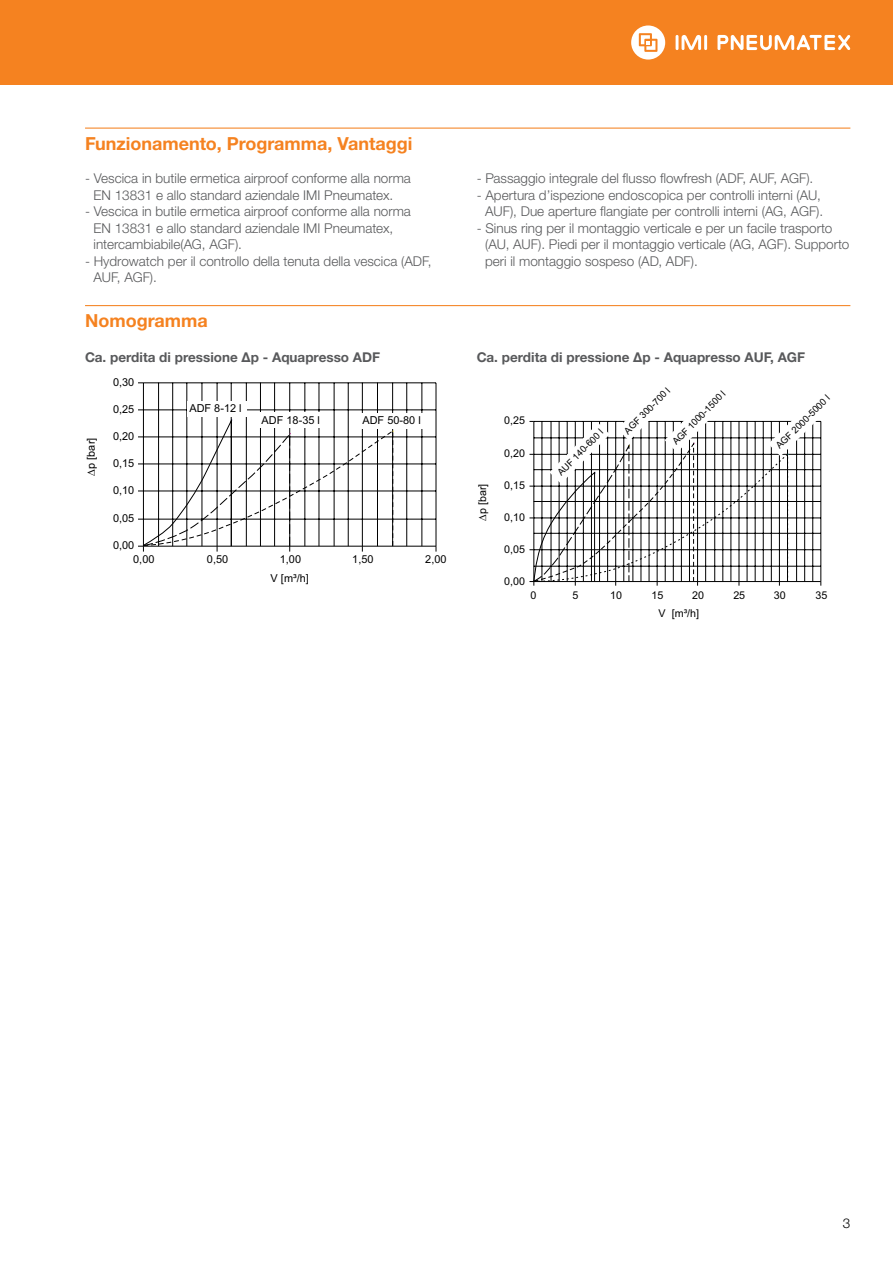
<style>
.page{position:relative;width:893px;height:1263px;background:#fff}
.page>*{position:absolute;margin:0;border:0;box-sizing:border-box;transform-origin:0 0}
.t1{font:700 18px "Helvetica Neue LTW1 G";color:#f58220}
.t2{font:300 13.5px/16.5px "Helvetica Neue LTW1 G";color:#58595b}
.t3{font:700 13.5px "Helvetica Neue LTW1 G";color:#58595b}
.t4{font:300 13.5px "Helvetica Neue LTW1 G";color:#000}
.t5{font:10.95px "Arial";color:#000}
.t6{font:10.8px "Arial";color:#000}
.t7{font:9.45px "Arial";color:#000}
</style>
<div class="page">
<div style="left:0;top:0;width:893px;height:85px;background:#f58220"></div>
<hr style="left:704px;top:35px;width:3px;height:15px;background:#fff">
<svg style="left:676px;top:35px;width:25px;height:15px"></svg>
<svg style="left:631px;top:25px;width:34px;height:35px"></svg>
<svg style="left:717px;top:35px;width:133px;height:15px"></svg>
<hr style="left:85px;top:128px;width:765px;height:1px;background:#f58220">
<hr style="left:85px;top:305px;width:765px;height:1px;background:#f58220">
<hr style="left:143px;top:383px;width:1px;height:163px;background:#000">
<hr style="left:436px;top:383px;width:1px;height:163px;background:#000">
<hr style="left:362px;top:383px;width:1px;height:163px;background:#000">
<hr style="left:289px;top:383px;width:1px;height:163px;background:#000">
<hr style="left:217px;top:383px;width:1px;height:163px;background:#000">
<hr style="left:422px;top:383px;width:1px;height:163px;background:#000">
<hr style="left:406px;top:383px;width:1px;height:163px;background:#000">
<hr style="left:392px;top:383px;width:1px;height:163px;background:#000">
<hr style="left:377px;top:383px;width:1px;height:163px;background:#000">
<hr style="left:348px;top:383px;width:1px;height:163px;background:#000">
<hr style="left:334px;top:383px;width:1px;height:163px;background:#000">
<hr style="left:319px;top:383px;width:1px;height:163px;background:#000">
<hr style="left:305px;top:383px;width:1px;height:163px;background:#000">
<hr style="left:274px;top:383px;width:1px;height:163px;background:#000">
<hr style="left:260px;top:383px;width:1px;height:163px;background:#000">
<hr style="left:246px;top:383px;width:1px;height:163px;background:#000">
<hr style="left:231px;top:383px;width:1px;height:163px;background:#000">
<hr style="left:202px;top:383px;width:1px;height:163px;background:#000">
<hr style="left:187px;top:383px;width:1px;height:163px;background:#000">
<hr style="left:172px;top:383px;width:1px;height:163px;background:#000">
<hr style="left:158px;top:383px;width:1px;height:163px;background:#000">
<hr style="left:143px;top:383px;width:293px;height:1px;background:#000">
<hr style="left:143px;top:410px;width:293px;height:1px;background:#000">
<hr style="left:143px;top:437px;width:293px;height:1px;background:#000">
<hr style="left:143px;top:464px;width:293px;height:1px;background:#000">
<hr style="left:143px;top:491px;width:293px;height:1px;background:#000">
<hr style="left:143px;top:519px;width:293px;height:1px;background:#000">
<hr style="left:143px;top:546px;width:293px;height:1px;background:#000">
<svg style="left:138px;top:410px;width:256px;height:142px"></svg>
<div style="left:187px;top:401px;width:59px;height:16px;background:#fff"></div>
<div style="left:256px;top:412px;width:72px;height:16px;background:#fff"></div>
<div style="left:357px;top:413px;width:71px;height:15px;background:#fff"></div>
<svg style="left:529px;top:420px;width:293px;height:166px"></svg>
<h1 class="t1" style="left:85px;top:132px;width:329px">Funzionamento, Programma, Vantaggi</h1>
<p class="t2" style="left:94px;top:170px;width:319px;text-indent:-9px">- Vescica in butile ermetica airproof conforme alla norma<br>EN 13831 e allo standard aziendale IMI Pneumatex.</p>
<p class="t2" style="left:94px;top:203px;width:319px;text-indent:-9px">- Vescica in butile ermetica airproof conforme alla norma<br>EN 13831 e allo standard aziendale IMI Pneumatex, intercambiabile(AG, AGF).</p>
<p class="t2" style="left:94px;top:253px;width:340px;text-indent:-9px">- Hydrowatch per il controllo della tenuta della vescica (ADF,<br>AUF, AGF).</p>
<p class="t2" style="left:477px;top:170px;width:338px">- Passaggio integrale del flusso flowfresh (ADF, AUF, AGF).</p>
<p class="t2" style="left:477px;top:187px;width:348px;text-align:right">- Apertura d’ispezione endoscopica per controlli interni (AU,<br>AUF), Due aperture flangiate per controlli interni (AG, AGF).</p>
<p class="t2" style="left:485px;top:220px;width:366px;text-indent:-9px">- Sinus ring per il montaggio verticale e per un facile trasporto (AU, AUF). Piedi per il montaggio verticale (AG, AGF). Supporto peri il montaggio sospeso (AD, ADF).</p>
<h1 class="t1" style="left:85px;top:310px;width:124px">Nomogramma</h1>
<p class="t3" style="left:85px;top:349px;width:297px">Ca. perdita di pressione Δp - Aquapresso ADF</p>
<p class="t3" style="left:477px;top:349px;width:330px">Ca. perdita di pressione Δp - Aquapresso AUF, AGF</p>
<p class="t5" style="left:84px;top:475px;width:39px;rotate:-90deg">∆p [bar]</p>
<p class="t5" style="left:113px;top:375px;width:23px">0,30</p>
<p class="t5" style="left:113px;top:402px;width:23px">0,25</p>
<p class="t5" style="left:113px;top:429px;width:23px">0,20</p>
<p class="t5" style="left:113px;top:456px;width:23px">0,15</p>
<p class="t5" style="left:113px;top:483px;width:23px">0,10</p>
<p class="t5" style="left:113px;top:511px;width:23px">0,05</p>
<p class="t5" style="left:113px;top:538px;width:23px">0,00</p>
<p class="t5" style="left:189px;top:401px;width:54px">ADF 8-12 l</p>
<p class="t5" style="left:262px;top:412px;width:60px">ADF 18-35 l</p>
<p class="t5" style="left:362px;top:413px;width:60px">ADF 50-80 l</p>
<p class="t5" style="left:133px;top:552px;width:23px">0,00</p>
<p class="t5" style="left:207px;top:552px;width:23px">0,50</p>
<p class="t5" style="left:280px;top:552px;width:23px">1,00</p>
<p class="t5" style="left:352px;top:552px;width:23px">1,50</p>
<p class="t5" style="left:425px;top:552px;width:23px">2,00</p>
<p class="t5" style="left:271px;top:571px;width:40px">V [m³/h]</p>
<p class="t6" style="left:475px;top:521px;width:38px;rotate:-90deg">∆p [bar]</p>
<p class="t6" style="left:504px;top:414px;width:22px">0,25</p>
<p class="t6" style="left:504px;top:446px;width:22px">0,20</p>
<p class="t6" style="left:504px;top:478px;width:22px">0,15</p>
<p class="t6" style="left:504px;top:510px;width:22px">0,10</p>
<p class="t6" style="left:504px;top:542px;width:22px">0,05</p>
<p class="t6" style="left:504px;top:574px;width:22px">0,00</p>
<p class="t7" style="left:555px;top:469px;width:62px;rotate:-45deg">AUF 140-600 l</p>
<p class="t7" style="left:621px;top:428px;width:63px;rotate:-46deg">AGF 300-700 l</p>
<p class="t7" style="left:670px;top:439px;width:73px;rotate:-46deg">AGF 1000-1500 l</p>
<p class="t7" style="left:773px;top:443px;width:73px;rotate:-45deg">AGF 2000-5000 l</p>
<p class="t6" style="left:531px;top:588px;width:7px">0</p>
<p class="t6" style="left:572px;top:588px;width:7px">5</p>
<p class="t6" style="left:610px;top:588px;width:13px">10</p>
<p class="t6" style="left:652px;top:588px;width:13px">15</p>
<p class="t6" style="left:692px;top:588px;width:13px">20</p>
<p class="t6" style="left:733px;top:588px;width:13px">25</p>
<p class="t6" style="left:774px;top:588px;width:13px">30</p>
<p class="t6" style="left:815px;top:588px;width:13px">35</p>
<p class="t6" style="left:659px;top:606px;width:42px">V [m³/h]</p>
<p class="t4" style="left:843px;top:1215px;width:9px">3</p>
</div>
